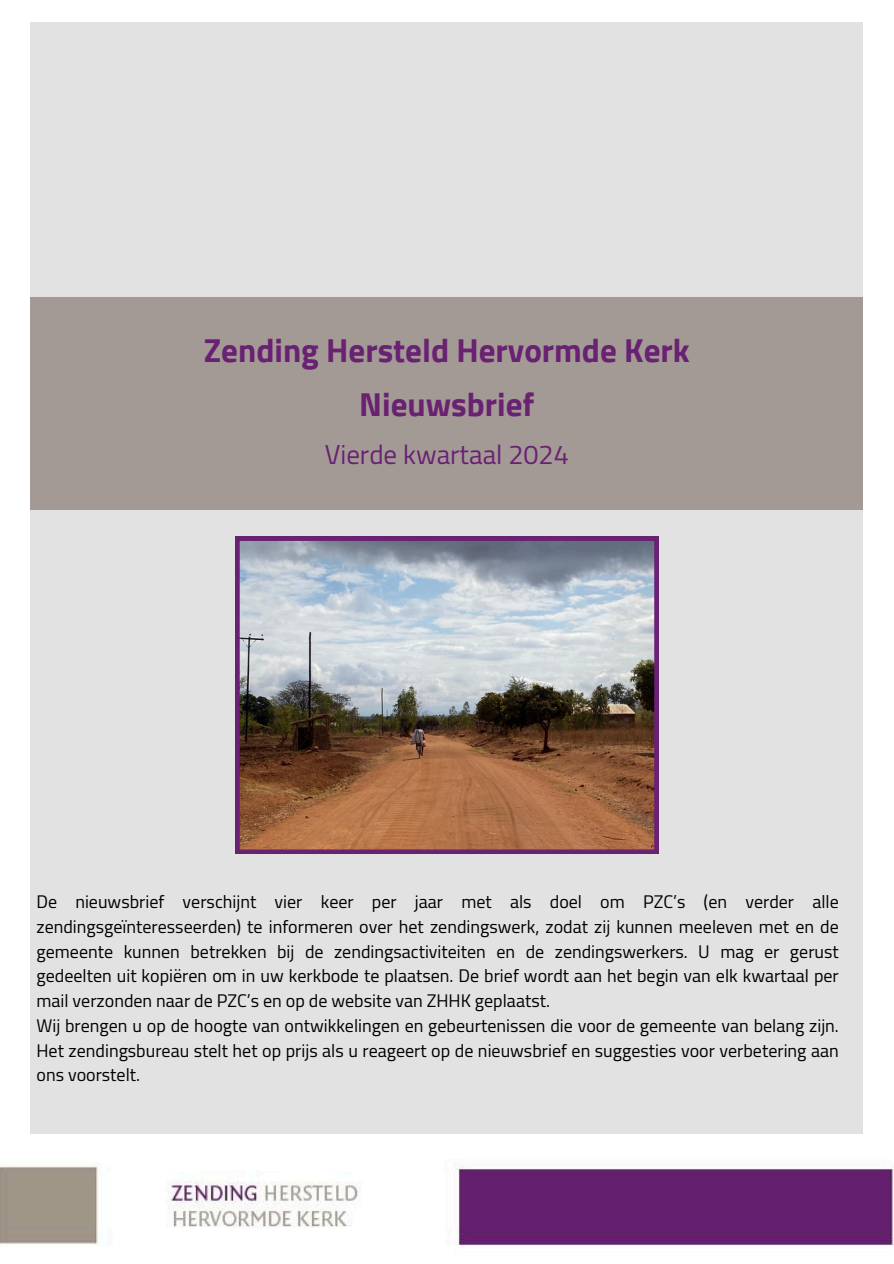
<style>
.page{position:relative;width:894px;height:1264px;background:#fff}
.page>*{position:absolute;margin:0;border:0;box-sizing:border-box;transform-origin:0 0}
.t1{font:700 33px "Cairo";color:#692172}
.t2{font:27px "Cairo";color:#692172}
.t3{font:18px/24.8px "Cairo";color:#000;text-align:justify}
</style>
<div class="page">
<img style="left:0;top:1163px;width:892px;height:83px">
<div style="left:30px;top:22px;width:833px;height:1111px;background:#e2e2e2"></div>
<div style="left:30px;top:298px;width:832px;height:212px;background:#a49a95"></div>
<img style="left:235px;top:536px;width:423px;height:317px">
<h2 class="t1" style="left:204px;top:331px;width:487px">Zending Hersteld Hervormde Kerk</h2>
<p class="t1" style="left:359px;top:385px;width:176px">Nieuwsbrief</p>
<p class="t2" style="left:324px;top:439px;width:245px">Vierde kwartaal 2024</p>
<p class="t3" style="left:36px;top:889px;width:803px">De nieuwsbrief verschijnt vier keer per jaar met als doel om PZC’s (en verder alle zendingsgeïnteresseerden) te informeren over het zendingswerk, zodat zij kunnen meeleven met en de gemeente kunnen betrekken bij de zendingsactiviteiten en de zendingswerkers. U mag er gerust gedeelten uit kopiëren om in uw kerkbode te plaatsen. De brief wordt aan het begin van elk kwartaal per mail verzonden naar de PZC’s en op de website van ZHHK geplaatst.</p>
<p class="t3" style="left:36px;top:1013px;width:803px">Wij brengen u op de hoogte van ontwikkelingen en gebeurtenissen die voor de gemeente van belang zijn.<br>Het zendingsbureau stelt het op prijs als u reageert op de nieuwsbrief en suggesties voor verbetering aan ons voorstelt.</p>
</div>
